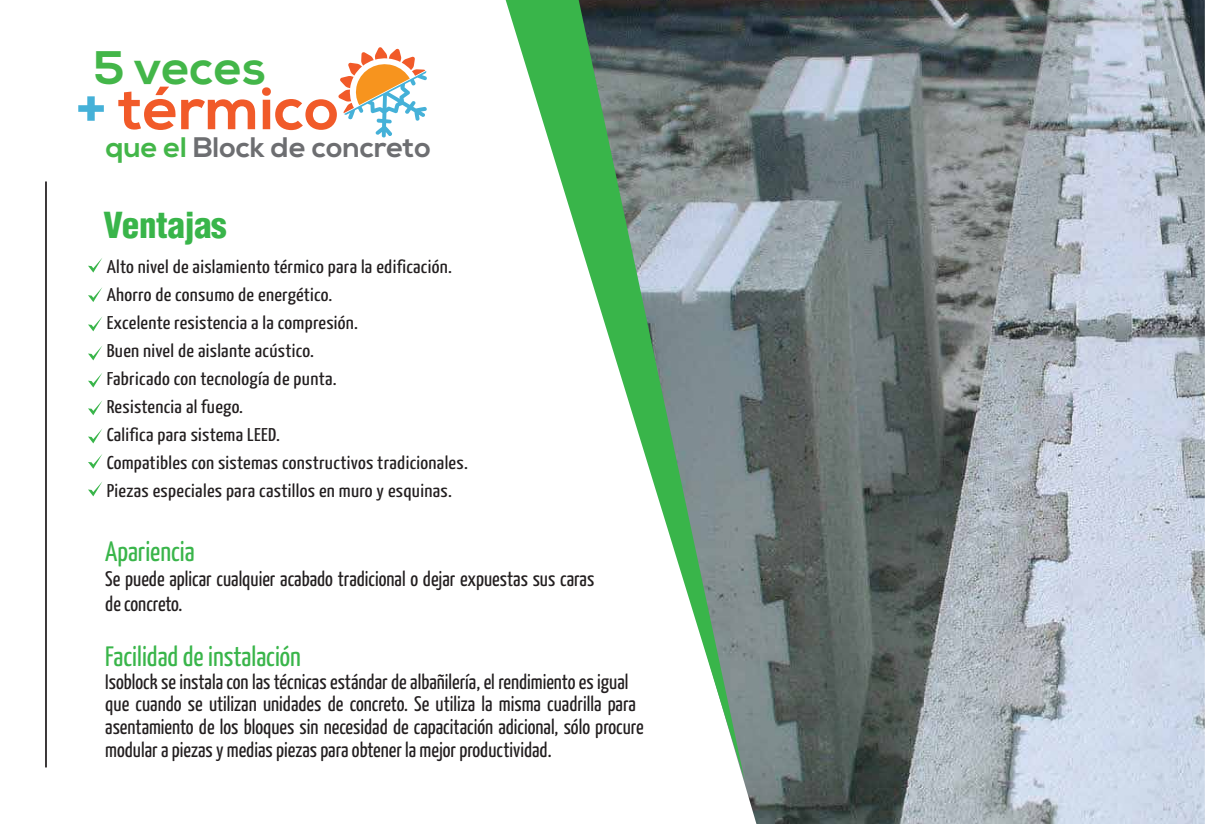
<style>
.page{position:relative;width:1206px;height:824px;background:#fff}
.page>*{position:absolute;margin:0;border:0;box-sizing:border-box;transform-origin:0 0}
.t1{font:700 59.5px "Nexa";color:#f15a29}
.t2{font:700 46.9px "Nexa";color:#43b649}
.t3{font:900 condensed 35px "Helvetica";letter-spacing:-.01em;color:#39b54a}
.t4{font:700 28.18px "Nexa";color:#6d6e71}
.t5{font:28px "Yanone Kaffeesatz";color:#39b54a}
.t6{font:21px/22.8px "Yanone Kaffeesatz";color:#231f20}
.t7{font:18.55px/28px "Yanone Kaffeesatz";letter-spacing:.015em;color:#231f20;scale:1.14 1}
.s1{color:#45b1d8}
.s2{color:#43b649}
</style>
<div class="page">
<hr style="left:45px;top:181px;width:2px;height:586px;background:#231f20">
<svg style="left:88px;top:258px;width:14px;height:14px"></svg>
<svg style="left:88px;top:287px;width:14px;height:15px"></svg>
<svg style="left:88px;top:317px;width:14px;height:14px"></svg>
<svg style="left:88px;top:346px;width:14px;height:14px"></svg>
<svg style="left:88px;top:373px;width:14px;height:14px"></svg>
<svg style="left:88px;top:401px;width:14px;height:14px"></svg>
<svg style="left:88px;top:429px;width:14px;height:14px"></svg>
<svg style="left:88px;top:454px;width:14px;height:15px"></svg>
<svg style="left:88px;top:482px;width:14px;height:14px"></svg>
<img style="left:743px;top:0;width:461px;height:823px">
<svg style="left:505px;top:0;width:239px;height:780px"></svg>
<svg style="left:338px;top:47px;width:89px;height:91px"></svg>
<h2 class="t2" style="left:94px;top:40px;width:174px">5 veces</h2>
<h1 class="t1" style="left:77px;top:74px;width:264px"><span class="s1">+</span> térmico</h1>
<h3 class="t4" style="left:106px;top:131px;width:327px"><span class="s2">que el</span> Block de concreto</h3>
<h3 class="t3" style="left:103px;top:203px;width:125px">Ventajas</h3>
<p class="t7" style="left:107px;top:252px;width:318px">Alto nivel de aislamiento térmico para la edificación.<br>Ahorro de consumo de energético.<br>Excelente resistencia a la compresión.<br>Buen nivel de aislante acústico.<br>Fabricado con tecnología de punta.<br>Resistencia al fuego.<br>Califica para sistema LEED.<br>Compatibles con sistemas constructivos tradicionales.<br>Piezas especiales para castillos en muro y esquinas.</p>
<h3 class="t5" style="left:105px;top:534px;width:91px">Apariencia</h3>
<p class="t6" style="left:105px;top:565px;width:490px;line-height:25.2px">Se puede aplicar cualquier acabado tradicional o dejar expuestas sus caras de concreto.</p>
<h3 class="t5" style="left:105px;top:639px;width:197px">Facilidad de instalación</h3>
<p class="t6" style="left:105px;top:669px;width:540px">Isoblock se instala con las técnicas estándar de albañilería, el rendimiento es igual que cuando se utilizan unidades de concreto. Se utiliza la misma cuadrilla para asentamiento de los bloques sin necesidad de capacitación adicional, sólo procure modular a piezas y medias piezas para obtener la mejor productividad.</p>
</div>
